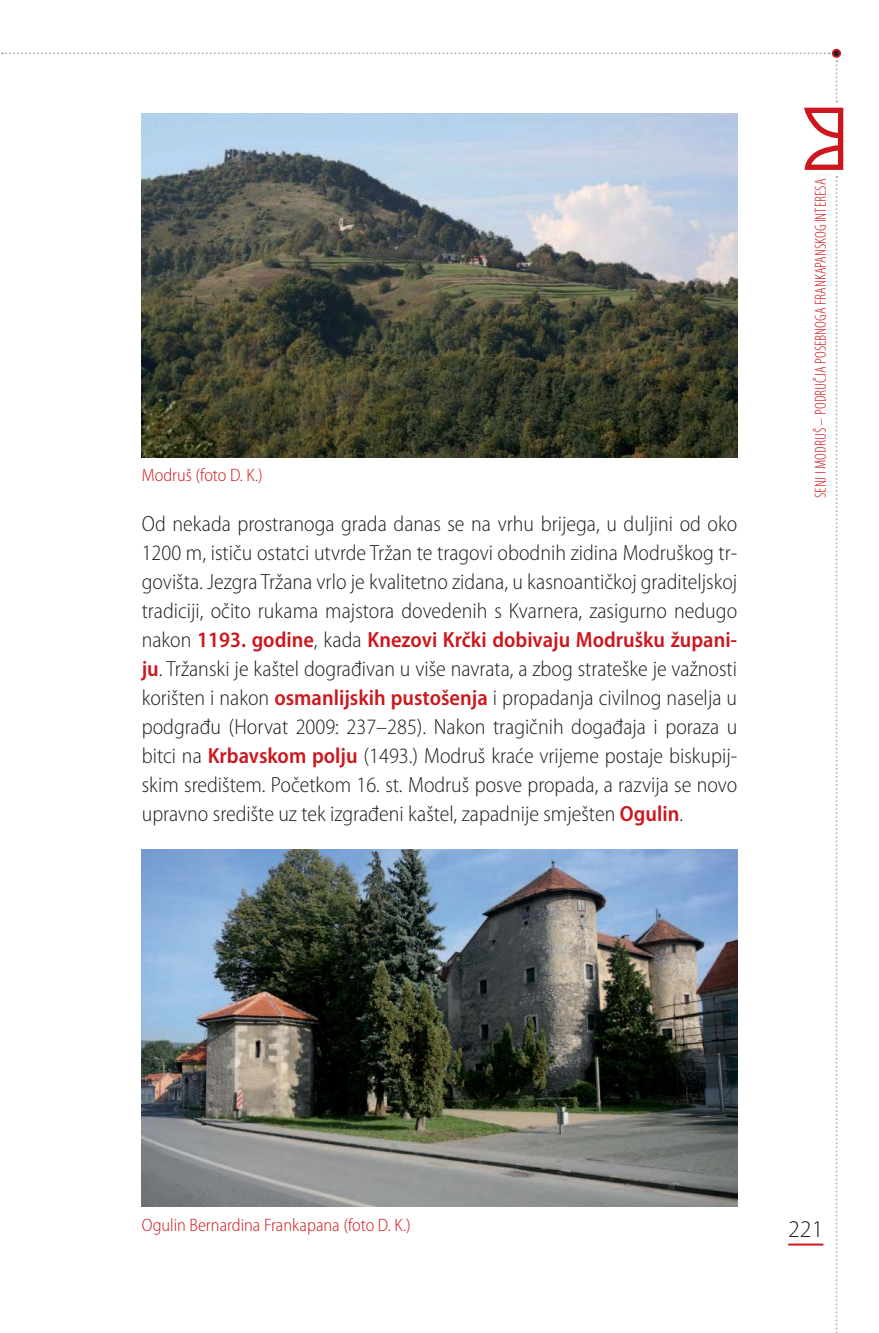
<style>
.page{position:relative;width:879px;height:1333px;background:#fff}
.page>*{position:absolute;margin:0;border:0;box-sizing:border-box;transform-origin:0 0}
.t1{font:300 24px "Myriad Pro";color:#221f1f}
.t2{font:300 semi-condensed 22px/29px "Myriad Pro";color:#221f1f;text-align:justify}
.t3{font:300 semi-condensed 18px "Myriad Pro";color:#cd171e}
.t4{font:300 condensed 16px "Myriad Pro";color:#cd171e}
.s1{font-weight:600;color:#cd171e}
</style>
<div class="page">
<hr style="left:788px;top:1243px;width:35px;height:2px;background:#cd171e">
<svg style="left:835px;top:176px;width:2px;height:1157px"></svg>
<svg style="left:832px;top:49px;width:9px;height:9px"></svg>
<svg style="left:2px;top:51px;width:837px;height:51px"></svg>
<svg style="left:804px;top:108px;width:39px;height:62px"></svg>
<img style="left:142px;top:113px;width:595px;height:344px">
<img style="left:142px;top:849px;width:595px;height:357px">
<p class="t3" style="left:142px;top:466px;width:123px">Modruš (foto D. K.)</p>
<p class="t2" style="left:142px;top:509px;width:597px">Od nekada prostranoga grada danas se na vrhu brijega, u duljini od oko 1200 m, ističu ostatci utvrde Tržan te tragovi obodnih zidina Modruškog tr&shy;govišta. Jezgra Tržana vrlo je kvalitetno zidana, u kasnoantičkoj graditeljskoj tradiciji, očito rukama majstora dovedenih s Kvarnera, zasigurno nedugo nakon <span class="s1">1193. godine</span>, kada <span class="s1">Knezovi Krčki dobivaju Modrušku župani&shy;ju</span>. Tržanski je kaštel dograđivan u više navrata, a zbog strateške je važnosti korišten i nakon <span class="s1">osmanlijskih pustošenja</span> i propadanja civilnog naselja u podgrađu (Horvat 2009: 237–285). Nakon tragičnih događaja i poraza u bitci na <span class="s1">Krbavskom polju</span> (1493.) Modruš kraće vrijeme postaje biskupij&shy;skim središtem. Početkom 16. st. Modruš posve propada, a razvija se novo upravno središte uz tek izgrađeni kaštel, zapadnije smješten <span class="s1">Ogulin</span>.</p>
<p class="t4" style="left:813px;top:498px;width:321px;rotate:-90deg">SENJ I MODRUŠ – PODRUČJA POSEBNOGA FRANKAPANSKOG INTERESA</p>
<p class="t3" style="left:142px;top:1215px;width:270px">Ogulin Bernardina Frankapana (foto D. K.)</p>
<p class="t1" style="left:788px;top:1214px;width:37px">221</p>
</div>
